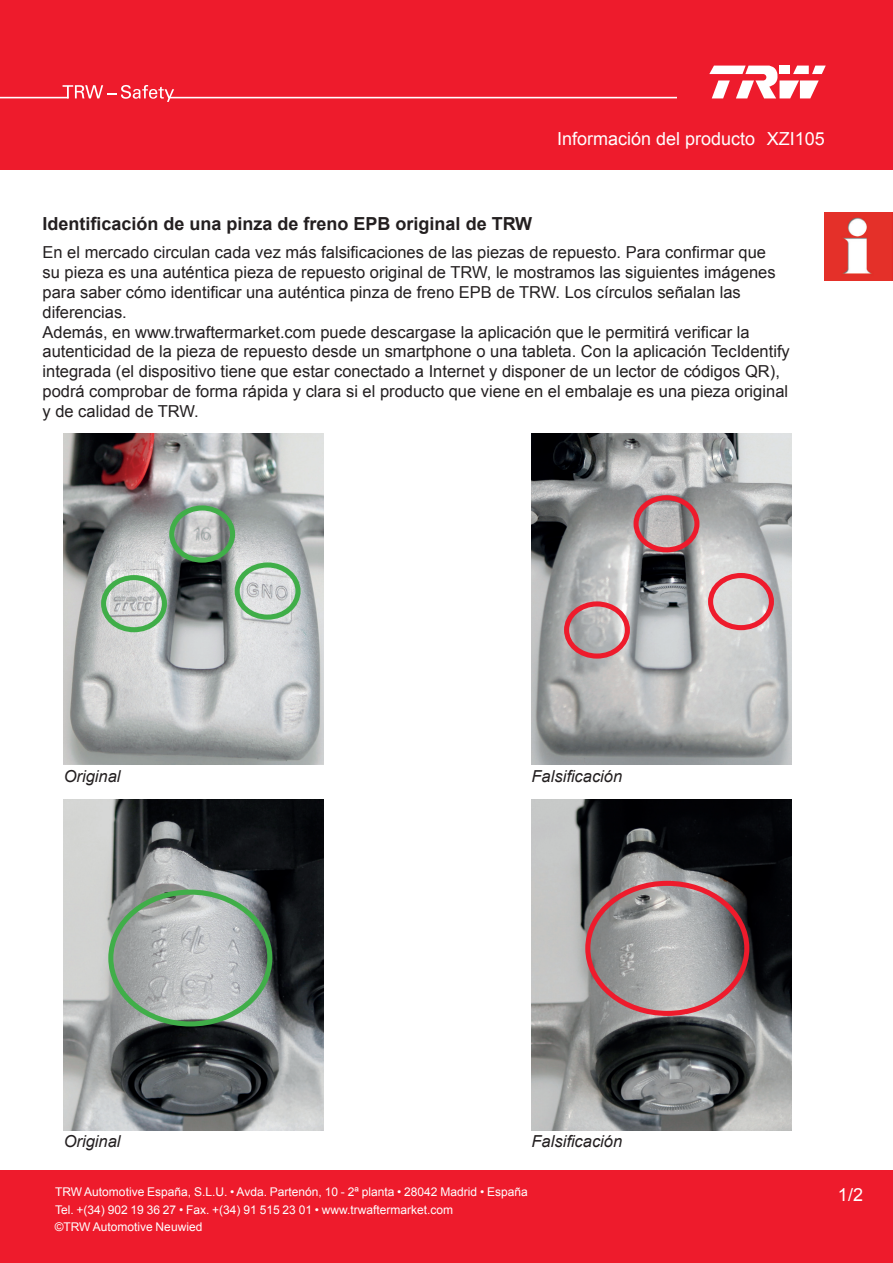
<style>
.page{position:relative;width:893px;height:1263px;background:#ee1b2c}
.page>*{position:absolute;margin:0;border:0;box-sizing:border-box;transform-origin:0 0}
.t1{font:700 18px "Arial";color:#231f20}
.t2{font:18px "Arial";color:#fff}
.t3{font:16.5px/19.8px "Arial";color:#231f20}
.t4{font:italic 16.5px "Arial";color:#231f20}
.t5{font:12px/17.2px "Arial";color:#fff}
</style>
<div class="page">
<svg style="left:63px;top:85px;width:111px;height:17px"></svg>
<hr style="left:0;top:97px;width:69px;height:1px;background:#fff">
<hr style="left:169px;top:97px;width:507px;height:1px;background:#fff">
<svg style="left:709px;top:66px;width:117px;height:32px"></svg>
<div style="left:0;top:171px;width:893px;height:999px;background:#fff"></div>
<img style="left:825px;top:213px;width:68px;height:68px">
<img style="left:64px;top:799px;width:260px;height:331px">
<div style="left:108px;top:889px;width:164px;height:137px;border:5px solid #40ae49;border-radius:50%"></div>
<img style="left:531px;top:799px;width:261px;height:331px">
<div style="left:585px;top:881px;width:164px;height:135px;border:5px solid #ee1b2c;border-radius:50%"></div>
<img style="left:64px;top:434px;width:260px;height:330px">
<div style="left:101px;top:575px;width:66px;height:57px;border:5px solid #40ae49;border-radius:50%"></div>
<div style="left:235px;top:562px;width:66px;height:58px;border:5px solid #40ae49;border-radius:50%"></div>
<div style="left:169px;top:505px;width:66px;height:58px;border:5px solid #40ae49;border-radius:50%"></div>
<img style="left:531px;top:434px;width:261px;height:330px">
<div style="left:633px;top:495px;width:66px;height:57px;border:5px solid #ee1b2c;border-radius:50%"></div>
<div style="left:564px;top:601px;width:66px;height:58px;border:5px solid #ee1b2c;border-radius:50%"></div>
<div style="left:708px;top:573px;width:66px;height:57px;border:5px solid #ee1b2c;border-radius:50%"></div>
<p class="t2" style="left:557px;top:127px;width:200px">Información del producto</p>
<p class="t2" style="left:767px;top:127px;width:60px">XZI105</p>
<p class="t1" style="left:43px;top:212px;width:491px">Identificación de una pinza de freno EPB original de TRW</p>
<p class="t3" style="left:43px;top:243px;width:749px">En el mercado circulan cada vez más falsificaciones de las piezas de repuesto. Para confirmar que<br>su pieza es una auténtica pieza de repuesto original de TRW, le mostramos las siguientes imágenes para saber cómo identificar una auténtica pinza de freno EPB de TRW. Los círculos señalan las diferencias.<br>Además, en www.trwaftermarket.com puede descargase la aplicación que le permitirá verificar la autenticidad de la pieza de repuesto desde un smartphone o una tableta. Con la aplicación TecIdentify integrada (el dispositivo tiene que estar conectado a Internet y disponer de un lector de códigos QR), podrá comprobar de forma rápida y clara si el producto que viene en el embalaje es una pieza original y de calidad de TRW.</p>
<p class="t4" style="left:64px;top:765px;width:58px">Original</p>
<p class="t4" style="left:531px;top:765px;width:92px">Falsificación</p>
<p class="t4" style="left:64px;top:1131px;width:58px">Original</p>
<p class="t4" style="left:531px;top:1131px;width:92px">Falsificación</p>
<p class="t5" style="left:55px;top:1184px;width:474px">TRW Automotive España, S.L.U. • Avda. Partenón, 10 - 2ª planta • 28042 Madrid • España<br>Tel. +(34) 902 19 36 27 • Fax. +(34) 91 515 23 01 • www.trwaftermarket.com</p>
<p class="t5" style="left:55px;top:1218px;width:149px">©TRW Automotive Neuwied</p>
<p class="t2" style="left:838px;top:1183px;width:27px">1/2</p>
</div>
